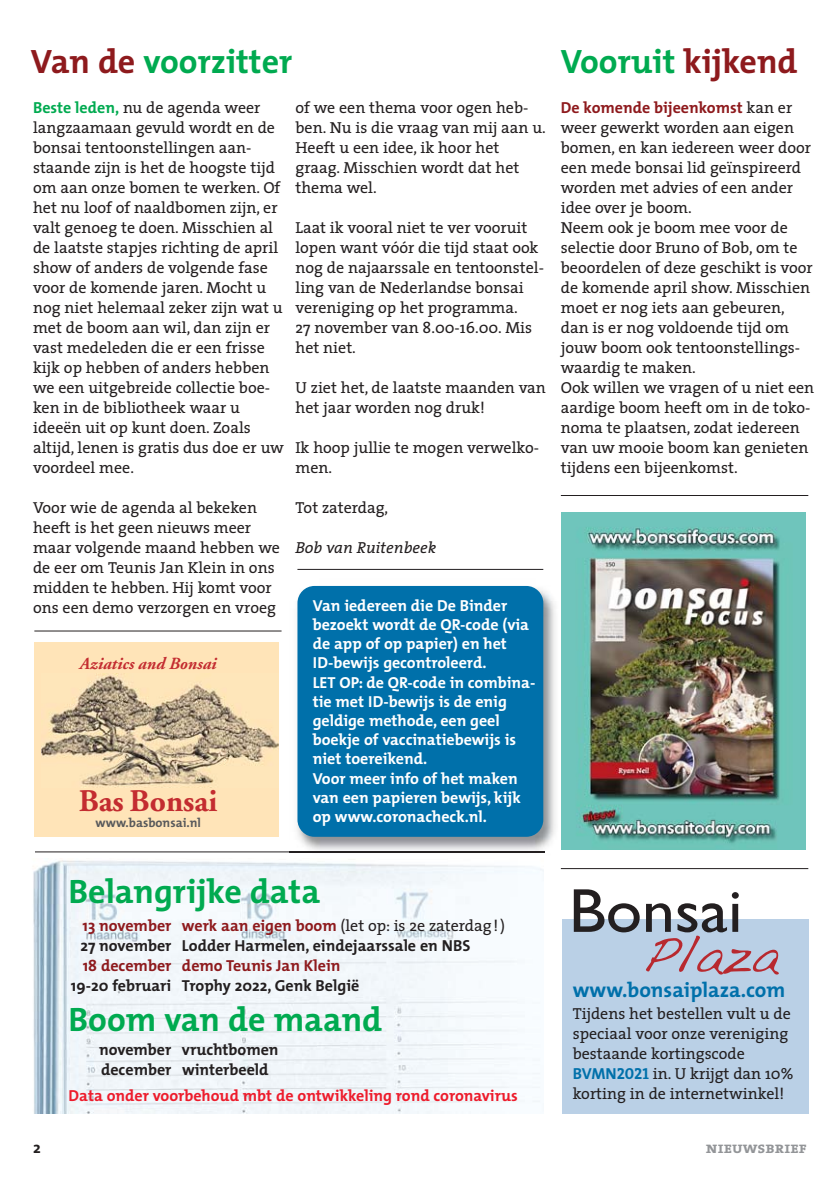
<style>
.page{position:relative;width:840px;height:1190px;background:#fff}
.page>*{position:absolute;margin:0;border:0;box-sizing:border-box;transform-origin:0 0}
.t1{font:62.4px "Gill Sans";color:#231f20;scale:1.05 1}
.t2{font:700 34px "The Mix";color:#00aa50}
.t3{font:700 31.4px "Adobe Garamond";color:#c32c30}
.t4{font:700 21px "The Mix";color:#0070aa}
.t5{font:italic 700 17px "Adobe Garamond";color:#c32c30}
.t6{font:16px/20px "The Serif";color:#231f20}
.t7{font:700 16px/19.2px "The Mix";color:#fff}
.t8{font:700 16px/20px "The Mix";color:#231f20}
.t9{font:700 16px "The Mix";color:#8e1a1d}
.t10{font:700 16px "The Mix";color:#ed1c2c}
.t11{font:italic 16px "The Serif";color:#231f20}
.t12{font:16px "The Serif Bold Caps";color:#939598}
.t13{font:700 12.8px "The Mix";color:#58595b}
.s1{color:#8e1a1d}
.s2{font-family:"The Mix";font-weight:700;color:#00aa50}
.s3{font-family:"The Serif";font-weight:400;color:#231f20}
.s4{font-family:"The Serif";font-weight:400}
.s5{font-family:"The Mix";font-weight:700;color:#0070aa}
.s6{font-family:"The Serif Bold Caps";color:#0070aa}
</style>
<div class="page">
<img style="left:33px;top:860px;width:510px;height:253px">
<div style="left:34px;top:643px;width:245px;height:194px;background:#ffe4b8"></div>
<img style="left:41px;top:673px;width:238px;height:114px">
<div style="left:562px;top:919px;width:247px;height:195px;background:#bad0e6"></div>
<svg style="left:646px;top:936px;width:133px;height:39px"></svg>
<hr style="left:561px;top:868px;width:247px;height:1px;background:#231f20">
<hr style="left:561px;top:495px;width:247px;height:1px;background:#231f20">
<hr style="left:35px;top:851px;width:509px;height:1px;background:#231f20">
<hr style="left:34px;top:631px;width:248px;height:1px;background:#231f20">
<hr style="left:297px;top:569px;width:246px;height:1px;background:#231f20">
<img style="left:289px;top:578px;width:274px;height:275px">
<img style="left:289px;top:851px;width:255px;height:1px">
<div style="left:297px;top:586px;width:246px;height:251px;background:#0070aa;border-radius:17px"></div>
<img style="left:562px;top:513px;width:243px;height:336px">
<h2 class="t2" style="left:31px;top:49px;width:263px"><span class="s1">Van de</span> voorzitter</h2>
<p class="t6" style="left:33px;top:100px;width:252px"><span class="s2">Beste leden,</span> nu de agenda weer langzaamaan gevuld wordt en de bonsai tentoonstellingen aan&shy;staande zijn is het de hoogste tijd om aan onze bomen te werken. Of het nu loof of naaldbomen zijn, er valt genoeg te doen. Misschien al de laatste stapjes richting de april show of anders de volgende fase voor de komende jaren. Mocht u nog niet helemaal zeker zijn wat u met de boom aan wil, dan zijn er vast medeleden die er een frisse kijk op hebben of anders hebben we een uitgebreide collectie boe&shy;ken in de bibliotheek waar u ideeën uit op kunt doen. Zoals altijd, lenen is gratis dus doe er uw voordeel mee.</p>
<p class="t6" style="left:33px;top:500px;width:248px">Voor wie de agenda al bekeken heeft is het geen nieuws meer maar volgende maand hebben we de eer om Teunis Jan Klein in ons midden te hebben. Hij komt voor ons een demo verzorgen en vroeg</p>
<p class="t6" style="left:296px;top:100px;width:252px">of we een thema voor ogen heb&shy;ben. Nu is die vraag van mij aan u.<br>Heeft u een idee, ik hoor het graag. Misschien wordt dat het thema wel.</p>
<p class="t6" style="left:296px;top:220px;width:250px">Laat ik vooral niet te ver vooruit lopen want vóór die tijd staat ook nog de najaarssale en tentoonstel&shy;ling van de Nederlandse bonsai vereniging op het programma.<br>27 november van 8.00-16.00. Mis het niet.</p>
<p class="t6" style="left:296px;top:380px;width:252px">U ziet het, de laatste maanden van het jaar worden nog druk!</p>
<p class="t6" style="left:296px;top:440px;width:245px">Ik hoop jullie te mogen verwelko&shy;men.</p>
<p class="t6" style="left:296px;top:500px;width:94px">Tot zaterdag,</p>
<p class="t11" style="left:296px;top:541px;width:142px">Bob van Ruitenbeek</p>
<p class="t7" style="left:313px;top:597px;width:224px">Van iedereen die De Binder bezoekt wordt de QR-code (via de app of op papier) en het<br>ID-bewijs gecontroleerd.<br>LET OP: de QR-code in combina&shy;tie met ID-bewijs is de enig geldige methode, een geel boekje of vaccinatiebewijs is niet toereikend.<br>Voor meer info of het maken van een papieren bewijs, kijk op www.coronacheck.nl.</p>
<p class="t5" style="left:80px;top:656px;width:138px">Aziatics and Bonsai</p>
<h3 class="t3" style="left:79px;top:788px;width:140px">Bas Bonsai</h3>
<p class="t13" style="left:96px;top:817px;width:107px">www.basbonsai.nl</p>
<h2 class="t2" style="left:561px;top:49px;width:238px">Vooruit <span class="s1">kijkend</span></h2>
<p class="t9" style="left:561px;top:102px;width:233px">De komende bijeenkomst <span class="s3">kan er</span></p>
<p class="t6" style="left:561px;top:120px;width:255px">weer gewerkt worden aan eigen bomen, en kan iedereen weer door een mede bonsai lid geïnspireerd worden met advies of een ander idee over je boom.<br>Neem ook je boom mee voor de selectie door Bruno of Bob, om te beoordelen of deze geschikt is voor de komende april show. Misschien moet er nog iets aan gebeuren, dan is er nog voldoende tijd om jouw boom ook tentoonstellings&shy;waardig te maken.<br>Ook willen we vragen of u niet een aardige boom heeft om in de toko&shy;noma te plaatsen, zodat iedereen van uw mooie boom kan genieten tijdens een bijeenkomst.</p>
<h2 class="t2" style="left:69px;top:878px;width:253px">Belangrijke data</h2>
<p class="t8" style="left:80px;top:917px;width:426px"><span class="s1">13 november werk aan eigen boom</span> <span class="s4">(let op: is 2e zaterdag ! )<br></span>27 november Lodder Harmelen, eindejaarssale en NBS</p>
<p class="t9" style="left:83px;top:959px;width:259px">18 december demo Teunis Jan Klein</p>
<p class="t8" style="left:71px;top:977px;width:290px">19-20 februari Trophy 2022, Genk België</p>
<h2 class="t2" style="left:69px;top:1006px;width:315px">Boom van de maand</h2>
<p class="t8" style="left:99px;top:1041px;width:181px">november vruchtbomen december winterbeeld</p>
<p class="t10" style="left:69px;top:1089px;width:451px">Data onder voorbehoud mbt de ontwikkeling rond coronavirus</p>
<h1 class="t1" style="left:569px;top:889px;width:167px">Bonsai</h1>
<h3 class="t4" style="left:573px;top:982px;width:214px">www.bonsaiplaza.com</h3>
<p class="t6" style="left:573px;top:1006px;width:222px">Tijdens het bestellen vult u de speciaal voor onze vereniging bestaande kortingscode<br><span class="s5">BVMN</span><span class="s6">2021</span> in. U krijgt dan 10% korting in de internetwinkel!</p>
<p class="t8" style="left:33px;top:1139px;width:9px">2</p>
<p class="t12" style="left:706px;top:1138px;width:103px">nieuwsbrief</p>
</div>
